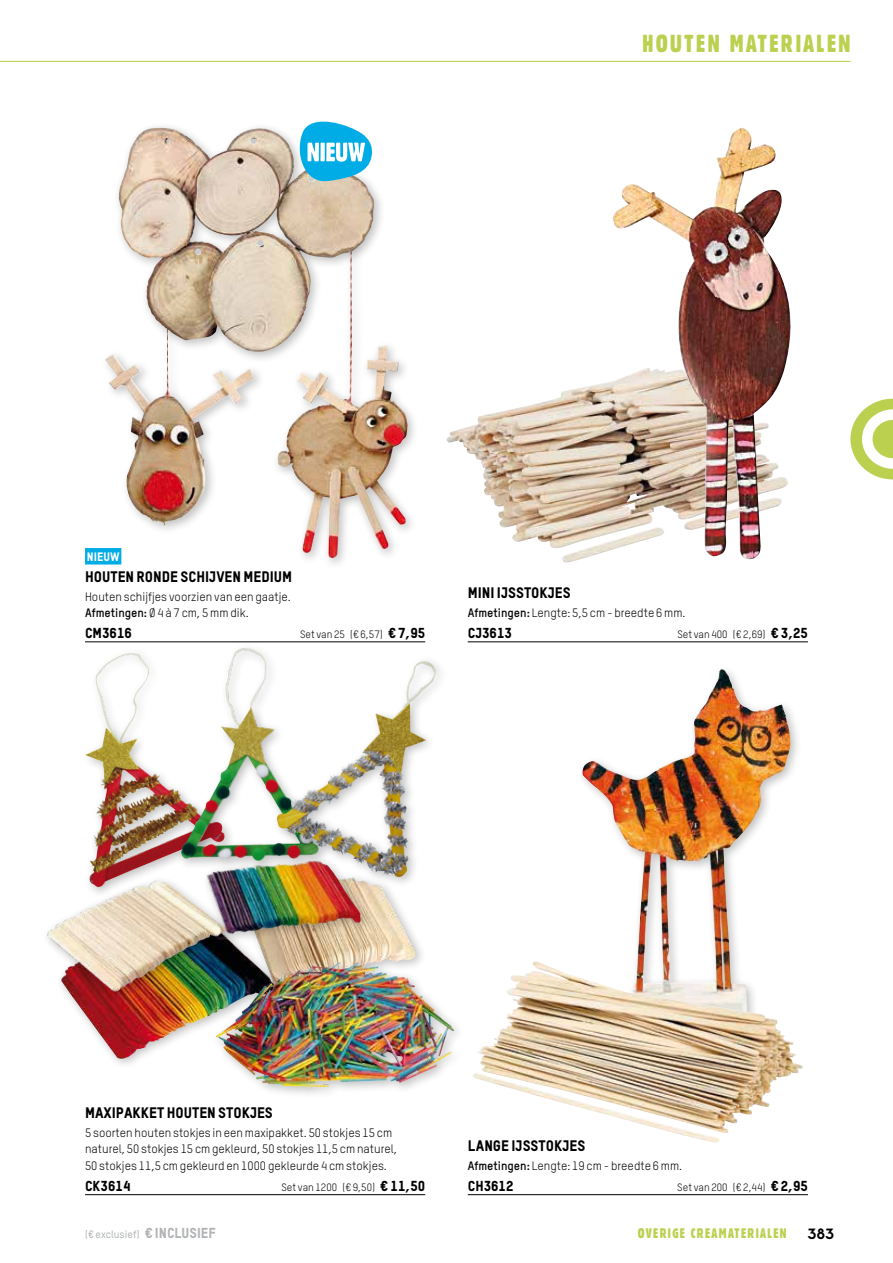
<style>
.page{position:relative;width:893px;height:1263px;background:#fff}
.page>*{position:absolute;margin:0;border:0;box-sizing:border-box;transform-origin:0 0}
.t1{font:24px "Gothic 821 Condensed BT";letter-spacing:.1em;color:#bcd050}
.t2{font:15px "TSTAR Headline";color:#000}
.t3{font:15px "Chalet Tokyo";color:#000}
.t4{font:14.25px "TSTAR Headline";color:#000}
.t5{font:13.5px "Gothic 821 Condensed BT";letter-spacing:.1em;color:#bcd050}
.t6{font:12px/16.5px "TSTAR";color:#000}
.t7{font:12px "TSTAR Headline";color:#fff}
.t8{font:10.5px "TSTAR";color:#000}
.t9{font:500 10.5px "TSTAR";color:#b1b3b4}
.s1{font-weight:700}
.s2{font-family:"TSTAR Headline";font-size:14.25px}
.s3{font-family:"TSTAR Headline";font-weight:400;font-size:14.25px}
</style>
<div class="page">
<svg style="left:850px;top:399px;width:43px;height:80px"></svg>
<hr style="left:0;top:61px;width:850px;height:1px;background:#bcd050">
<img style="left:105px;top:354px;width:150px;height:171px">
<img style="left:278px;top:345px;width:130px;height:213px">
<div style="left:113px;top:122px;width:273px;height:242px;background:#000;opacity:.25"></div>
<img style="left:118px;top:131px;width:249px;height:221px">
<hr style="left:468px;top:1194px;width:340px;height:1px;background:#000">
<img style="left:446px;top:381px;width:167px;height:168px">
<img style="left:613px;top:128px;width:178px;height:431px">
<div style="left:56px;top:872px;width:371px;height:198px;background:#000;opacity:.25"></div>
<img style="left:60px;top:1003px;width:150px;height:56px">
<div style="left:41px;top:855px;width:331px;height:148px;background:#000;opacity:.25"></div>
<img style="left:46px;top:862px;width:258px;height:109px">
<div style="left:210px;top:957px;width:255px;height:142px;background:#000;opacity:.25"></div>
<img style="left:216px;top:963px;width:221px;height:124px">
<div style="left:81px;top:647px;width:155px;height:252px;background:#000;opacity:.25"></div>
<img style="left:85px;top:653px;width:46px;height:234px">
<div style="left:576px;top:664px;width:226px;height:418px;background:#000;opacity:.25"></div>
<img style="left:582px;top:669px;width:209px;height:401px">
<div style="left:85px;top:548px;width:36px;height:16px;background:#00ace5"></div>
<hr style="left:85px;top:642px;width:340px;height:1px;background:#000">
<hr style="left:468px;top:642px;width:340px;height:1px;background:#000">
<hr style="left:85px;top:1194px;width:340px;height:1px;background:#000">
<svg style="left:300px;top:122px;width:72px;height:59px"></svg>
<img style="left:477px;top:961px;width:293px;height:172px">
<div style="left:175px;top:642px;width:155px;height:230px;background:#000;opacity:.25"></div>
<img style="left:181px;top:648px;width:139px;height:215px">
<div style="left:271px;top:655px;width:176px;height:234px;background:#000;opacity:.25"></div>
<img style="left:296px;top:667px;width:117px;height:134px">
<h1 class="t1" style="left:642px;top:29px;width:210px">HOUTEN MATERIALEN</h1>
<p class="t7" style="left:87px;top:549px;width:34px">NIEUW</p>
<p class="t2" style="left:85px;top:567px;width:209px">HOUTEN RONDE SCHIJVEN MEDIUM</p>
<p class="t6" style="left:85px;top:588px;width:207px">Houten schijfjes voorzien van een gaatje.<br><span class="s1">Afmetingen:</span> Ø 4 à 7 cm, 5 mm dik.</p>
<p class="t4" style="left:85px;top:624px;width:49px">CM3616</p>
<p class="t8" style="left:300px;top:628px;width:127px">Set van 25 (€ 6,57) <span class="s2">€ 7,95</span></p>
<p class="t2" style="left:468px;top:584px;width:105px">MINI IJSSTOKJES</p>
<p class="t6" style="left:468px;top:604px;width:219px"><span class="s1">Afmetingen:</span> Lengte: 5,5 cm - breedte 6 mm.</p>
<p class="t4" style="left:468px;top:624px;width:46px">CJ3613</p>
<p class="t8" style="left:677px;top:628px;width:132px">Set van 400 (€ 2,69) <span class="s2">€ 3,25</span></p>
<p class="t2" style="left:85px;top:1104px;width:189px">MAXIPAKKET HOUTEN STOKJES</p>
<p class="t6" style="left:85px;top:1124px;width:314px">5 soorten houten stokjes in een maxipakket. 50 stokjes 15 cm naturel, 50 stokjes 15 cm gekleurd, 50 stokjes 11,5 cm naturel,<br>50 stokjes 11,5 cm gekleurd en 1000 gekleurde 4 cm stokjes.</p>
<p class="t4" style="left:85px;top:1177px;width:47px">CK3614</p>
<p class="t8" style="left:281px;top:1180px;width:145px">Set van 1200 (€ 9,50) <span class="s2">€ 11,50</span></p>
<p class="t2" style="left:468px;top:1137px;width:119px">LANGE IJSSTOKJES</p>
<p class="t6" style="left:468px;top:1157px;width:216px"><span class="s1">Afmetingen:</span> Lengte: 19 cm - breedte 6 mm.</p>
<p class="t4" style="left:468px;top:1177px;width:47px">CH3612</p>
<p class="t8" style="left:677px;top:1180px;width:132px">Set van 200 (€ 2,44) <span class="s2">€ 2,95</span></p>
<p class="t9" style="left:85px;top:1228px;width:132px">(€ exclusief) <span class="s3">€ INCLUSIEF</span></p>
<p class="t5" style="left:638px;top:1225px;width:150px">OVERIGE CREAMATERIALEN</p>
<p class="t3" style="left:808px;top:1224px;width:28px">383</p>
</div>
